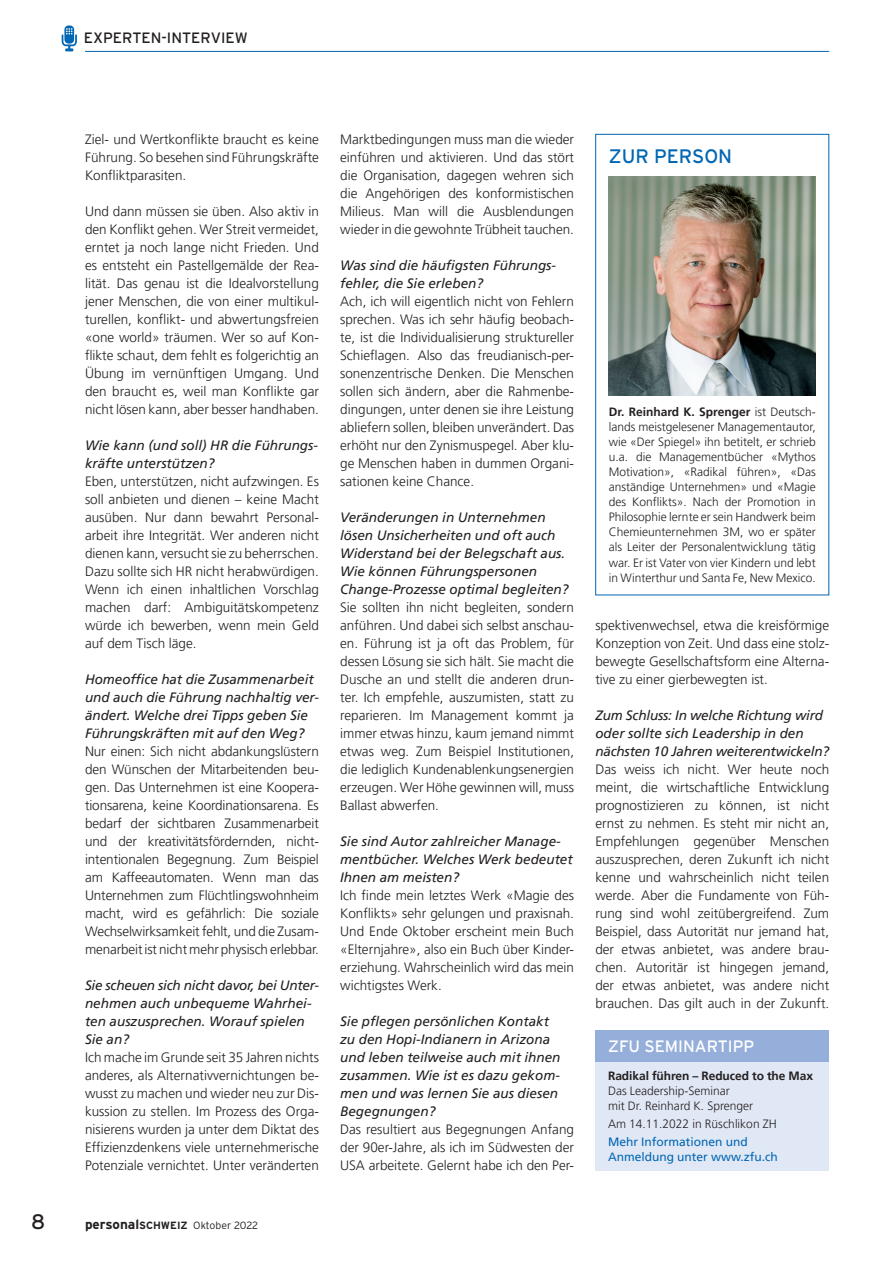
<style>
.page{position:relative;width:893px;height:1263px;background:#fff}
.page>*{position:absolute;margin:0;border:0;box-sizing:border-box;transform-origin:0 0}
.t1{font:21px "Interstate";color:#231f20}
.t2{font:19.5px "Interstate";color:#0166b3}
.t3{font:16.5px "Interstate";color:#fff}
.t4{font:15px "Interstate";color:#231f20}
.t5{font:300 13.5px/18px "Frutiger LT Pro";color:#231f20;text-align:justify}
.t6{font:italic 13.5px/18px "Frutiger LT Pro";color:#231f20}
.t7{font:300 12px/15px "Frutiger LT Pro";color:#231f20;text-align:justify}
.t8{font:12px/15px "Frutiger LT Pro";color:#0166b3}
.t9{font:700 12px "Frutiger LT Pro";letter-spacing:-.005em;color:#231f20}
.t10{font:300 10.5px "Interstate";letter-spacing:-.015em;color:#231f20}
.s1{font-weight:700;font-size:13.5px}
.s2{font-weight:700}
</style>
<div class="page">
<svg style="left:62px;top:26px;width:15px;height:25px"></svg>
<hr style="left:85px;top:51px;width:744px;height:1px;background:#0166b3">
<img style="left:609px;top:176px;width:206px;height:219px">
<div style="left:595px;top:134px;width:234px;height:461px;border:1px solid #0166b3"></div>
<div style="left:595px;top:1062px;width:234px;height:108px;background:#e1e8f5"></div>
<div style="left:595px;top:1030px;width:234px;height:32px;background:#96afda"></div>
<h1 class="t1" style="left:31px;top:1209px;width:16px">8</h1>
<p class="t4" style="left:84px;top:28px;width:165px">EXPERTEN-INTERVIEW</p>
<p class="t5" style="left:85px;top:130px;width:235px">Ziel- und Wertkonflikte braucht es keine Führung. So besehen sind Führungskräfte Konfliktparasiten.</p>
<p class="t5" style="left:85px;top:202px;width:235px">Und dann müssen sie üben. Also aktiv in den Konflikt gehen. Wer Streit vermeidet, erntet ja noch lange nicht Frieden. Und es entsteht ein Pastellgemälde der Rea&shy;lität. Das genau ist die Idealvorstellung jener Menschen, die von einer multikul&shy;turellen, konflikt- und abwertungsfreien «one world» träumen. Wer so auf Kon&shy;flikte schaut, dem fehlt es folgerichtig an Übung im vernünftigen Umgang. Und den braucht es, weil man Konflikte gar nicht lösen kann, aber besser handhaben.</p>
<p class="t6" style="left:85px;top:436px;width:234px">Wie kann (und soll) HR die Führungs&shy;kräfte unterstützen?</p>
<p class="t5" style="left:85px;top:472px;width:235px">Eben, unterstützen, nicht aufzwingen. Es soll anbieten und dienen – keine Macht ausüben. Nur dann bewahrt Personal&shy;arbeit ihre Integrität. Wer anderen nicht dienen kann, versucht sie zu beherrschen.<br>Dazu sollte sich HR nicht herabwürdigen.<br>Wenn ich einen inhaltlichen Vorschlag machen darf: Ambiguitätskompetenz würde ich bewerben, wenn mein Geld auf dem Tisch läge.</p>
<p class="t6" style="left:85px;top:670px;width:235px">Homeoffice hat die Zusammenarbeit und auch die Führung nachhaltig ver&shy;ändert. Welche drei Tipps geben Sie Führungskräften mit auf den Weg?</p>
<p class="t5" style="left:85px;top:742px;width:235px">Nur einen: Sich nicht abdankungslüstern den Wünschen der Mitarbeitenden beu&shy;gen. Das Unternehmen ist eine Koopera&shy;tionsarena, keine Koordinationsarena. Es bedarf der sichtbaren Zusammenarbeit und der kreativitätsfördernden, nicht&shy;intentionalen Begegnung. Zum Beispiel am Kaffeeautomaten. Wenn man das Unternehmen zum Flüchtlingswohnheim macht, wird es gefährlich: Die soziale Wechselwirksamkeit fehlt, und die Zusam&shy;menarbeit ist nicht mehr physisch erlebbar.</p>
<p class="t6" style="left:85px;top:976px;width:235px">Sie scheuen sich nicht davor, bei Unter&shy;nehmen auch unbequeme Wahrhei&shy;ten auszusprechen. Worauf spielen<br>Sie an?</p>
<p class="t5" style="left:85px;top:1048px;width:235px">Ich mache im Grunde seit 35 Jahren nichts anderes, als Alternativvernichtungen be&shy;wusst zu machen und wieder neu zur Dis&shy;kussion zu stellen. Im Prozess des Orga&shy;nisierens wurden ja unter dem Diktat des Effizienzdenkens viele unternehmerische Potenziale vernichtet. Unter veränderten</p>
<p class="t10" style="left:85px;top:1218px;width:175px"><span class="s1">personal</span><span class="s2">SCHWEIZ</span> Oktober 2022</p>
<p class="t5" style="left:340px;top:130px;width:235px">Marktbedingungen muss man die wieder einführen und aktivieren. Und das stört die Organisation, dagegen wehren sich die Angehörigen des konformistischen Milieus. Man will die Ausblendungen wieder in die gewohnte Trübheit tauchen.</p>
<p class="t6" style="left:340px;top:256px;width:217px">Was sind die häufigsten Führungs&shy;fehler, die Sie erleben?</p>
<p class="t5" style="left:340px;top:292px;width:235px">Ach, ich will eigentlich nicht von Fehlern sprechen. Was ich sehr häufig beobach&shy;te, ist die Individualisierung struktureller Schieflagen. Also das freudianisch-per&shy;sonenzentrische Denken. Die Menschen sollen sich ändern, aber die Rahmenbe&shy;dingungen, unter denen sie ihre Leistung abliefern sollen, bleiben unverändert. Das erhöht nur den Zynismuspegel. Aber klu&shy;ge Menschen haben in dummen Organi&shy;sationen keine Chance.</p>
<p class="t6" style="left:340px;top:508px;width:230px">Veränderungen in Unternehmen lösen Unsicherheiten und oft auch Widerstand bei der Belegschaft aus.<br>Wie können Führungspersonen Change-Prozesse optimal begleiten?</p>
<p class="t5" style="left:340px;top:598px;width:235px">Sie sollten ihn nicht begleiten, sondern anführen. Und dabei sich selbst anschau&shy;en. Führung ist ja oft das Problem, für dessen Lösung sie sich hält. Sie macht die Dusche an und stellt die anderen drun&shy;ter. Ich empfehle, auszumisten, statt zu reparieren. Im Management kommt ja immer etwas hinzu, kaum jemand nimmt etwas weg. Zum Beispiel Institutionen, die lediglich Kundenablenkungsenergien erzeugen. Wer Höhe gewinnen will, muss Ballast abwerfen.</p>
<p class="t6" style="left:340px;top:832px;width:234px">Sie sind Autor zahlreicher Manage&shy;mentbücher. Welches Werk bedeutet<br>Ihnen am meisten?</p>
<p class="t5" style="left:340px;top:886px;width:235px">Ich finde mein letztes Werk «Magie des Konflikts» sehr gelungen und praxisnah.<br>Und Ende Oktober erscheint mein Buch «Elternjahre», also ein Buch über Kinder&shy;erziehung. Wahrscheinlich wird das mein wichtigstes Werk.</p>
<p class="t6" style="left:340px;top:1012px;width:222px">Sie pflegen persönlichen Kontakt zu den Hopi-Indianern in Arizona und leben teilweise auch mit ihnen zusammen. Wie ist es dazu gekom&shy;men und was lernen Sie aus diesen<br>Begegnungen?</p>
<p class="t5" style="left:340px;top:1120px;width:235px">Das resultiert aus Begegnungen Anfang der 90er-Jahre, als ich im Südwesten der USA arbeitete. Gelernt habe ich den Per-</p>
<h2 class="t2" style="left:609px;top:144px;width:125px">ZUR PERSON</h2>
<p class="t7" style="left:609px;top:405px;width:208px"><span class="s2">Dr. Reinhard K. Sprenger</span> ist Deutsch&shy;lands meistgelesener Managementautor, wie «Der Spiegel» ihn betitelt, er schrieb u.a. die Managementbücher «Mythos Motivation», «Radikal führen», «Das anständige Unternehmen» und «Magie des Konflikts». Nach der Promotion in Philosophie lernte er sein Handwerk beim Chemieunternehmen 3M, wo er später als Leiter der Personalentwicklung tätig war. Er ist Vater von vier Kindern und lebt in Winterthur und Santa Fe, New Mexico.</p>
<p class="t5" style="left:595px;top:616px;width:235px">spektivenwechsel, etwa die kreisförmige Konzeption von Zeit. Und dass eine stolz&shy;bewegte Gesellschaftsform eine Alterna&shy;tive zu einer gierbewegten ist.</p>
<p class="t6" style="left:595px;top:706px;width:235px">Zum Schluss: In welche Richtung wird oder sollte sich Leadership in den nächsten 10 Jahren weiterentwickeln?</p>
<p class="t5" style="left:595px;top:760px;width:235px">Das weiss ich nicht. Wer heute noch meint, die wirtschaftliche Entwicklung prognostizieren zu können, ist nicht ernst zu nehmen. Es steht mir nicht an, Empfehlungen gegenüber Menschen auszusprechen, deren Zukunft ich nicht kenne und wahrscheinlich nicht teilen werde. Aber die Fundamente von Füh&shy;rung sind wohl zeitübergreifend. Zum Beispiel, dass Autorität nur jemand hat, der etwas anbietet, was andere brau&shy;chen. Autoritär ist hingegen jemand, der etwas anbietet, was andere nicht brauchen. Das gilt auch in der Zukunft.</p>
<p class="t3" style="left:608px;top:1036px;width:148px">ZFU SEMINARTIPP</p>
<p class="t9" style="left:608px;top:1069px;width:207px">Radikal führen – Reduced to the Max</p>
<p class="t7" style="left:608px;top:1083px;width:147px">Das Leadership-Seminar<br>mit Dr. Reinhard K. Sprenger</p>
<p class="t7" style="left:608px;top:1117px;width:170px">Am 14.11.2022 in Rüschlikon ZH</p>
<p class="t8" style="left:608px;top:1135px;width:171px">Mehr Informationen und<br>Anmeldung unter www.zfu.ch</p>
</div>
